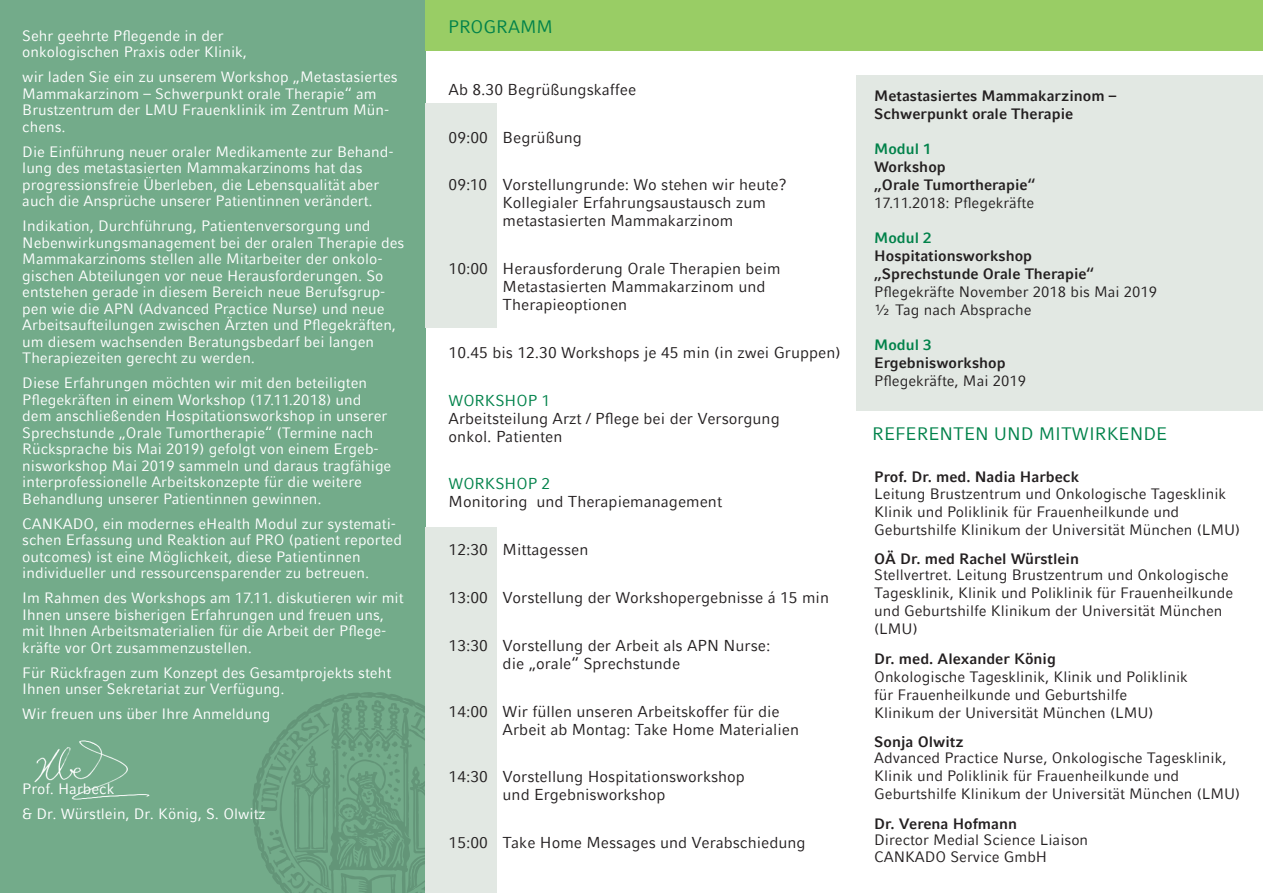
<style>
.page{position:relative;width:1263px;height:893px;background:#fff}
.page>*{position:absolute;margin:0;border:0;box-sizing:border-box;transform-origin:0 0}
.t1{font:18px "LMU Compatil Fact";color:#01824a}
.t2{font:15.75px/18px "LMU Compatil Fact";color:#231f20}
.t3{font:15.75px "LMU Compatil Fact";color:#01824a}
.t4{font:15px/16.5px "LMU Compatil Fact";color:#fff}
.t5{font:15px/18px "LMU Compatil Fact";color:#231f20}
.t6{font:700 15px/18px "LMU Compatil Fact";color:#231f20}
.t7{font:700 15px "LMU Compatil Fact";color:#01824a}
</style>
<div class="page">
<div style="left:857px;top:75px;width:406px;height:335px;background:#e2e8e3"></div>
<div style="left:0;top:0;width:425px;height:893px;background:#73ab8a"></div>
<div style="left:425px;top:0;width:838px;height:50px;background:#99cd65"></div>
<svg style="left:252px;top:692px;width:173px;height:201px"></svg>
<div style="left:425px;top:103px;width:71px;height:225px;background:#e2e8e3"></div>
<div style="left:425px;top:527px;width:71px;height:366px;background:#e2e8e3"></div>
<img style="left:34px;top:740px;width:116px;height:60px">
<p class="t4" style="left:22px;top:27px;width:226px">Sehr geehrte Pflegende in der onkologischen Praxis oder Klinik,</p>
<p class="t4" style="left:22px;top:69px;width:377px">wir laden Sie ein zu unserem Workshop „Metastasiertes Mammakarzinom – Schwerpunkt orale Therapie“ am Brustzentrum der LMU Frauenklinik im Zentrum Mün&shy;chens.</p>
<p class="t4" style="left:22px;top:143px;width:373px">Die Einführung neuer oraler Medikamente zur Behand&shy;lung des metastasierten Mammakarzinoms hat das progressionsfreie Überleben, die Lebensqualität aber auch die Ansprüche unserer Patientinnen verändert.</p>
<p class="t4" style="left:22px;top:218px;width:384px">Indikation, Durchführung, Patientenversorgung und Nebenwirkungsmanagement bei der oralen Therapie des Mammakarzinoms stellen alle Mitarbeiter der onkolo&shy;gischen Abteilungen vor neue Herausforderungen. So entstehen gerade in diesem Bereich neue Berufsgrup&shy;pen wie die APN (Advanced Practice Nurse) und neue Arbeitsaufteilungen zwischen Ärzten und Pflegekräften, um diesem wachsenden Beratungsbedarf bei langen Therapiezeiten gerecht zu werden.</p>
<p class="t4" style="left:22px;top:375px;width:371px">Diese Erfahrungen möchten wir mit den beteiligten Pflegekräften in einem Workshop (17.11.2018) und dem anschließenden Hospitationsworkshop in unserer Sprechstunde „Orale Tumortherapie“ (Termine nach Rücksprache bis Mai 2019) gefolgt von einem Ergeb&shy;nisworkshop Mai 2019 sammeln und daraus tragfähige interprofessionelle Arbeitskonzepte für die weitere Behandlung unserer Patientinnen gewinnen.</p>
<p class="t4" style="left:22px;top:515px;width:381px">CANKADO, ein modernes eHealth Modul zur systemati&shy;schen Erfassung und Reaktion auf PRO (patient reported outcomes) ist eine Möglichkeit, diese Patientinnen individueller und ressourcensparender zu betreuen.</p>
<p class="t4" style="left:22px;top:590px;width:383px">Im Rahmen des Workshops am 17.11. diskutieren wir mit Ihnen unsere bisherigen Erfahrungen und freuen uns, mit Ihnen Arbeitsmaterialien für die Arbeit der Pflege&shy;kräfte vor Ort zusammenzustellen.</p>
<p class="t4" style="left:22px;top:664px;width:370px">Für Rückfragen zum Konzept des Gesamtprojekts steht<br>Ihnen unser Sekretariat zur Verfügung.</p>
<p class="t4" style="left:22px;top:706px;width:250px">Wir freuen uns über Ihre Anmeldung</p>
<p class="t4" style="left:22px;top:776px;width:245px;line-height:25px">Prof. Harbeck<br>&amp; Dr. Würstlein, Dr. König, S. Olwitz</p>
<p class="t1" style="left:448px;top:16px;width:106px">PROGRAMM</p>
<p class="t2" style="left:449px;top:80px;width:189px">Ab 8.30 Begrüßungskaffee</p>
<p class="t2" style="left:449px;top:128px;width:135px">09:00 Begrüßung</p>
<p class="t2" style="left:503px;top:176px;width:286px;text-indent:-54px">09:10 Vorstellungrunde: Wo stehen wir heute?<br>Kollegialer Erfahrungsaustausch zum metastasierten Mammakarzinom</p>
<p class="t2" style="left:503px;top:259px;width:279px;text-indent:-54px">10:00 Herausforderung Orale Therapien beim<br>Metastasierten Mammakarzinom und<br>Therapieoptionen</p>
<p class="t2" style="left:449px;top:343px;width:393px">10.45 bis 12.30 Workshops je 45 min (in zwei Gruppen)</p>
<p class="t3" style="left:449px;top:391px;width:103px">WORKSHOP 1</p>
<p class="t2" style="left:449px;top:409px;width:333px">Arbeitsteilung Arzt / Pflege bei der Versorgung onkol. Patienten</p>
<p class="t3" style="left:449px;top:475px;width:103px">WORKSHOP 2</p>
<p class="t2" style="left:449px;top:493px;width:275px">Monitoring und Therapiemanagement</p>
<p class="t2" style="left:449px;top:541px;width:141px">12:30 Mittagessen</p>
<p class="t2" style="left:449px;top:588px;width:382px">13:00 Vorstellung der Workshopergebnisse á 15 min</p>
<p class="t2" style="left:503px;top:636px;width:269px;text-indent:-54px">13:30 Vorstellung der Arbeit als APN Nurse: die „orale“ Sprechstunde</p>
<p class="t2" style="left:503px;top:702px;width:298px;text-indent:-54px">14:00 Wir füllen unseren Arbeitskoffer für die<br>Arbeit ab Montag: Take Home Materialien</p>
<p class="t2" style="left:503px;top:768px;width:244px;text-indent:-54px">14:30 Vorstellung Hospitationsworkshop und Ergebnisworkshop</p>
<p class="t2" style="left:449px;top:833px;width:358px">15:00 Take Home Messages und Verabschiedung</p>
<p class="t6" style="left:874px;top:86px;width:244px">Metastasiertes Mammakarzinom –<br>Schwerpunkt orale Therapie</p>
<p class="t7" style="left:874px;top:140px;width:59px">Modul 1</p>
<p class="t6" style="left:874px;top:157px;width:163px">Workshop<br>„Orale Tumortherapie“</p>
<p class="t5" style="left:874px;top:193px;width:161px">17.11.2018: Pflegekräfte</p>
<p class="t7" style="left:874px;top:229px;width:59px">Modul 2</p>
<p class="t6" style="left:874px;top:246px;width:222px">Hospitationsworkshop „Sprechstunde Orale Therapie“</p>
<p class="t5" style="left:874px;top:282px;width:285px">Pflegekräfte November 2018 bis Mai 2019 ½ Tag nach Absprache</p>
<p class="t7" style="left:874px;top:336px;width:59px">Modul 3</p>
<p class="t6" style="left:874px;top:353px;width:133px">Ergebnisworkshop</p>
<p class="t5" style="left:874px;top:372px;width:153px">Pflegekräfte, Mai 2019</p>
<p class="t1" style="left:872px;top:423px;width:297px">REFERENTEN UND MITWIRKENDE</p>
<p class="t6" style="left:874px;top:468px;width:206px">Prof. Dr. med. Nadia Harbeck</p>
<p class="t5" style="left:874px;top:484px;width:367px">Leitung Brustzentrum und Onkologische Tagesklinik<br>Klinik und Poliklinik für Frauenheilkunde und<br>Geburtshilfe Klinikum der Universität München (LMU)</p>
<p class="t6" style="left:874px;top:550px;width:206px">OÄ Dr. med Rachel Würstlein</p>
<p class="t5" style="left:874px;top:566px;width:360px">Stellvertret. Leitung Brustzentrum und Onkologische Tagesklinik, Klinik und Poliklinik für Frauenheilkunde und Geburtshilfe Klinikum der Universität München (LMU)</p>
<p class="t6" style="left:874px;top:649px;width:183px">Dr. med. Alexander König</p>
<p class="t5" style="left:874px;top:667px;width:315px">Onkologische Tagesklinik, Klinik und Poliklinik für Frauenheilkunde und Geburtshilfe<br>Klinikum der Universität München (LMU)</p>
<p class="t6" style="left:874px;top:733px;width:91px">Sonja Olwitz</p>
<p class="t5" style="left:874px;top:749px;width:367px">Advanced Practice Nurse, Onkologische Tagesklinik,<br>Klinik und Poliklinik für Frauenheilkunde und<br>Geburtshilfe Klinikum der Universität München (LMU)</p>
<p class="t6" style="left:874px;top:814px;width:144px">Dr. Verena Hofmann</p>
<p class="t5" style="left:874px;top:832px;width:215px;line-height:16.5px">Director Medial Science Liaison<br>CANKADO Service GmbH</p>
</div>
